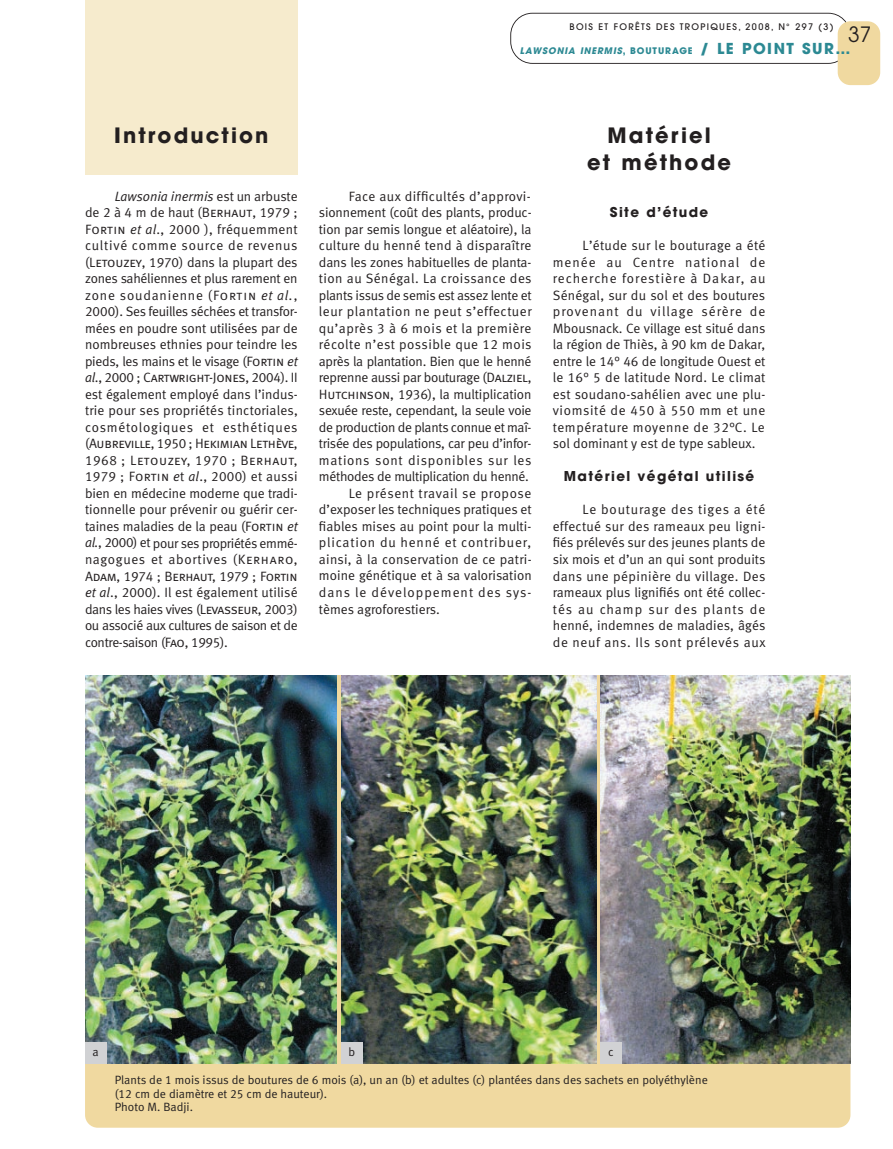
<style>
.page{position:relative;width:893px;height:1149px;background:#fff}
.page>*{position:absolute;margin:0;border:0;box-sizing:border-box;transform-origin:0 0}
.t1{font:700 21px/27px "Avant Garde";letter-spacing:.1em;color:#231f20;text-align:center}
.t2{font:21px "Avant Garde";color:#231f20}
.t3{font:13.5px/16.5px "Meta Normal LF";color:#231f20;text-align:justify}
.t4{font:13.5px "Meta Normal LF";letter-spacing:-.02em;color:#231f20}
.t5{font:13.5px/16.5px "Meta Normal LF Caps";letter-spacing:-.02em;color:#231f20}
.t6{font:13.5px "Meta Normal LF";letter-spacing:.02em;color:#231f20}
.t7{font:13.5px "Meta Normal LF";letter-spacing:.04em;color:#231f20}
.t8{font:13.5px "Meta Normal LF";letter-spacing:.03em;color:#231f20}
.t9{font:13.5px "Meta Normal LF";letter-spacing:-.025em;color:#231f20}
.t10{font:700 13.5px "Avant Garde";letter-spacing:.1em;color:#231f20}
.t11{font:13.5px "Meta Normal LF";letter-spacing:.035em;color:#231f20}
.t12{font:13.5px "Meta Normal LF";letter-spacing:.06em;color:#231f20}
.t13{font:13.5px "Meta Normal LF";letter-spacing:.055em;color:#231f20}
.t14{font:13.5px "Meta Normal LF";letter-spacing:.075em;color:#231f20}
.t15{font:13.5px "Meta Normal LF";letter-spacing:.045em;color:#231f20}
.t16{font:12px/13.5px "Meta Normal LF";color:#231f20}
.t17{font:500 9px "Avant Garde";letter-spacing:.15em;color:#231f20}
.t18{font:italic 700 9px "Avant Garde";letter-spacing:.1em;color:#2c8993}
.s1{font-style:normal}
.s2{font-style:normal;font-size:15px}
.s3{font-style:italic}
.s4{font-family:"Meta Normal LF Caps"}
.s5{font-family:"Meta Normal LF";font-style:italic}
.s6{font-family:"Meta Normal LF"}
</style>
<div class="page">
<div style="left:85px;top:0;width:213px;height:174px;background:#f6ebcd"></div>
<svg style="left:510px;top:13px;width:337px;height:51px"></svg>
<div style="left:838px;top:21px;width:42px;height:64px;background:#f0d9a0;border-radius:13px"></div>
<div style="left:85px;top:674px;width:765px;height:453px;background:#f0d9a0;border-radius:13px"></div>
<img style="left:85px;top:674px;width:252px;height:389px">
<img style="left:341px;top:674px;width:255px;height:389px">
<img style="left:600px;top:674px;width:250px;height:389px">
<div style="left:85px;top:1042px;width:21px;height:21px;background:#d1d2d4"></div>
<div style="left:341px;top:1042px;width:21px;height:21px;background:#d1d2d4"></div>
<div style="left:600px;top:1042px;width:22px;height:21px;background:#d1d2d4"></div>
<p class="t17" style="left:569px;top:23px;width:266px">BOIS ET FORÊTS DES TROPIQUES, 2008, N° 297 (3)</p>
<h1 class="t2" style="left:848px;top:26px;width:25px">37</h1>
<p class="t18" style="left:520px;top:47px;width:332px">LAWSONIA INERMIS<span class="s1">, BOUTURAGE</span> <span class="s2">/ LE POINT SUR…</span></p>
<h1 class="t1" style="left:114px;top:125px;width:156px">Introduction</h1>
<p class="t3" style="left:85px;top:189px;width:214px;text-indent:30px"><span class="s3">Lawsonia inermis</span> est un arbuste de 2 à 4 m de haut (<span class="s4">Berhaut</span>, 1979 ; <span class="s4">Fortin</span> <span class="s3">et al</span>., 2000 ), fréquemment cultivé comme source de revenus (<span class="s4">Letouzey</span>, 1970) dans la plupart des zones sahéliennes et plus rarement en zone soudanienne (<span class="s4">Fortin</span> <span class="s3">et al.</span>, 2000). Ses feuilles séchées et transfor&shy;mées en poudre sont utilisées par de nombreuses ethnies pour teindre les pieds, les mains et le visage (<span class="s4">Fortin</span> <span class="s3">et</span></p>
<p class="t5" style="left:85px;top:370px;width:214px"><span class="s5">al</span><span class="s6">., 2000 ;</span> Cartwright-Jones, <span class="s6">2004). II</span></p>
<p class="t3" style="left:85px;top:387px;width:214px">est également employé dans l’indus&shy;trie pour ses propriétés tinctoriales, cosmétologiques et esthétiques</p>
<p class="t5" style="left:85px;top:436px;width:214px"><span class="s6">(</span>Aubreville, 1950 ; Hekimian Lethève,<br>1968 ; Letouzey, 1970 ; Berhaut,</p>
<p class="t3" style="left:85px;top:469px;width:214px"><span class="s4">1979 ; Fortin</span> <span class="s3">e</span>t <span class="s3">al</span>., 2000) et aussi bien en médecine moderne que tradi&shy;tionnelle pour prévenir ou guérir cer&shy;taines maladies de la peau (<span class="s4">Fortin</span> <span class="s3">et al.</span>, 2000) et pour ses propriétés emmé&shy;nagogues et abortives (<span class="s4">Kerharo,</span></p>
<p class="t5" style="left:85px;top:568px;width:214px">Adam, 1974 ; Berhaut, 1979 ; Fortin</p>
<p class="t3" style="left:85px;top:585px;width:214px"><span class="s3">et al</span>., 2000). Il est également utilisé dans les haies vives (<span class="s4">Levasseur</span>, 2003) ou associé aux cultures de saison et de contre-saison (<span class="s4">Fao</span>, 1995).</p>
<p class="t8" style="left:349px;top:191px;width:184px">Face aux difficultés d’approvi-</p>
<p class="t3" style="left:319px;top:205px;width:214px">sionnement (coût des plants, produc-</p>
<p class="t3" style="left:319px;top:222px;width:214px">tion par semis longue et aléatoire), la</p>
<p class="t6" style="left:319px;top:241px;width:214px">culture du henné tend à disparaître</p>
<p class="t3" style="left:319px;top:255px;width:214px">dans les zones habituelles de planta-</p>
<p class="t11" style="left:319px;top:274px;width:214px">tion au Sénégal. La croissance des</p>
<p class="t9" style="left:319px;top:290px;width:214px">plants issus de semis est assez lente et</p>
<p class="t7" style="left:319px;top:307px;width:214px">leur plantation ne peut s’effectuer</p>
<p class="t7" style="left:319px;top:323px;width:214px">qu’après 3 à 6 mois et la première</p>
<p class="t8" style="left:319px;top:340px;width:214px">récolte n’est possible que 12 mois</p>
<p class="t4" style="left:319px;top:356px;width:214px">après la plantation. Bien que le henné</p>
<p class="t4" style="left:319px;top:373px;width:214px">reprenne aussi par bouturage (<span class="s4">Dalziel,</span></p>
<p class="t3" style="left:319px;top:387px;width:214px"><span class="s4">Hutchinson,</span> 1936), la multiplication</p>
<p class="t4" style="left:319px;top:406px;width:214px">sexuée reste, cependant, la seule voie</p>
<p class="t4" style="left:319px;top:422px;width:214px">de production de plants connue et maî-</p>
<p class="t4" style="left:319px;top:439px;width:214px">trisée des populations, car peu d’infor-</p>
<p class="t13" style="left:319px;top:455px;width:214px">mations sont disponibles sur les</p>
<p class="t4" style="left:319px;top:472px;width:211px">méthodes de multiplication du henné.</p>
<p class="t15" style="left:349px;top:488px;width:184px">Le présent travail se propose</p>
<p class="t3" style="left:319px;top:502px;width:214px">d’exposer les techniques pratiques et</p>
<p class="t3" style="left:319px;top:519px;width:214px">fiables mises au point pour la multi-</p>
<p class="t12" style="left:319px;top:538px;width:214px">plication du henné et contribuer,</p>
<p class="t6" style="left:319px;top:554px;width:214px">ainsi, à la conservation de ce patri-</p>
<p class="t3" style="left:319px;top:568px;width:214px">moine génétique et à sa valorisation</p>
<p class="t14" style="left:319px;top:587px;width:214px">dans le développement des sys-</p>
<p class="t3" style="left:319px;top:601px;width:122px">tèmes agroforestiers.</p>
<h1 class="t1" style="left:587px;top:125px;width:145px">Matériel<br>et méthode</h1>
<p class="t10" style="left:610px;top:207px;width:100px">Site d’étude</p>
<p class="t3" style="left:553px;top:238px;width:214px;text-indent:30px">L’étude sur le bouturage a été menée au Centre national de recherche forestière à Dakar, au Sénégal, sur du sol et des boutures provenant du village sérère de Mbousnack. Ce village est situé dans la région de Thiès, à 90 km de Dakar, entre le 14° 46 de longitude Ouest et le 16° 5 de latitude Nord. Le climat est soudano-sahélien avec une plu&shy;viomsité de 450 à 550 mm et une température moyenne de 32°C. Le sol dominant y est de type sableux.</p>
<p class="t10" style="left:564px;top:471px;width:192px">Matériel végétal utilisé</p>
<p class="t3" style="left:553px;top:502px;width:214px;text-indent:30px">Le bouturage des tiges a été effectué sur des rameaux peu ligni&shy;fiés prélevés sur des jeunes plants de six mois et d’un an qui sont produits dans une pépinière du village. Des rameaux plus lignifiés ont été collec&shy;tés au champ sur des plants de henné, indemnes de maladies, âgés de neuf ans. Ils sont prélevés aux</p>
<p class="t16" style="left:93px;top:1045px;width:8px">a</p>
<p class="t16" style="left:348px;top:1045px;width:8px">b</p>
<p class="t16" style="left:608px;top:1045px;width:7px">c</p>
<p class="t16" style="left:115px;top:1073px;width:594px">Plants de 1 mois issus de boutures de 6 mois (a), un an (b) et adultes (c) plantées dans des sachets en polyéthylène (12 cm de diamètre et 25 cm de hauteur).<br>Photo M. Badji.</p>
</div>
